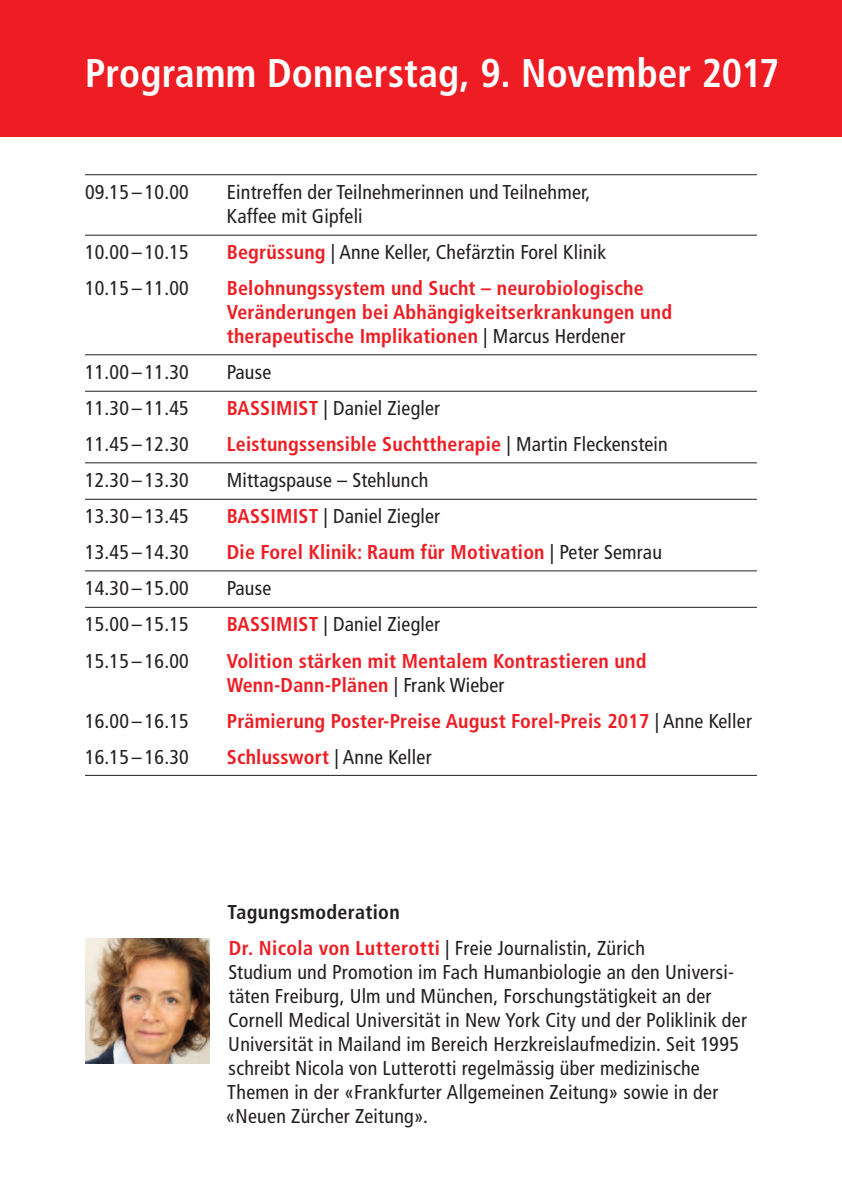
<style>
.page{position:relative;width:842px;height:1191px;background:#fff}
.page>*{position:absolute;margin:0;border:0;box-sizing:border-box;transform-origin:0 0}
.t1{font:700 condensed 40px "Frutiger";letter-spacing:.005em;color:#fff}
.t2{font:condensed 20px/24px "Frutiger";letter-spacing:.01em;color:#231f20}
.t3{font:700 condensed 20px/24px "Frutiger";letter-spacing:.01em;color:#ee1d23}
.s1{font-weight:700;color:#ee1d23}
.s2{font-weight:400;color:#231f20}
.s3{font-weight:700}
</style>
<div class="page">
<div style="left:0;top:0;width:842px;height:136px;background:#ee1d23"></div>
<hr style="left:85px;top:174px;width:672px;height:1px;background:#231f20">
<hr style="left:85px;top:235px;width:672px;height:1px;background:#231f20">
<hr style="left:85px;top:354px;width:672px;height:1px;background:#231f20">
<hr style="left:85px;top:391px;width:672px;height:1px;background:#231f20">
<hr style="left:85px;top:462px;width:672px;height:1px;background:#231f20">
<hr style="left:85px;top:499px;width:672px;height:1px;background:#231f20">
<hr style="left:85px;top:570px;width:672px;height:1px;background:#231f20">
<hr style="left:85px;top:607px;width:672px;height:1px;background:#231f20">
<hr style="left:85px;top:775px;width:672px;height:1px;background:#231f20">
<img style="left:85px;top:938px;width:125px;height:125px">
<h1 class="t1" style="left:85px;top:49px;width:696px">Programm Donnerstag, 9. November 2017</h1>
<p class="t2" style="left:85px;top:180px;width:105px">09.15 – 10.00</p>
<p class="t2" style="left:227px;top:180px;width:365px">Eintreffen der Teilnehmerinnen und Teilnehmer,<br>Kaffee mit Gipfeli</p>
<p class="t2" style="left:85px;top:240px;width:105px">10.00 – 10.15</p>
<p class="t2" style="left:227px;top:240px;width:381px"><span class="s1">Begrüssung</span> | Anne Keller, Chefärztin Forel Klinik</p>
<p class="t2" style="left:85px;top:276px;width:105px">10.15 – 11.00</p>
<p class="t3" style="left:227px;top:276px;width:447px">Belohnungssystem und Sucht – neurobiologische<br>Veränderungen bei Abhängigkeitserkrankungen und therapeutische Implikationen <span class="s2">| Marcus Herdener</span></p>
<p class="t2" style="left:85px;top:360px;width:105px">11.00 – 11.30</p>
<p class="t2" style="left:227px;top:360px;width:46px">Pause</p>
<p class="t2" style="left:85px;top:396px;width:105px">11.30 – 11.45</p>
<p class="t2" style="left:227px;top:396px;width:215px"><span class="s1">BASSIMIST</span> | Daniel Ziegler</p>
<p class="t2" style="left:85px;top:432px;width:105px">11.45 – 12.30</p>
<p class="t3" style="left:227px;top:432px;width:442px">Leistungssensible Suchttherapie <span class="s2">| Martin Fleckenstein</span></p>
<p class="t2" style="left:85px;top:468px;width:105px">12.30 – 13.30</p>
<p class="t2" style="left:227px;top:468px;width:203px">Mittagspause – Stehlunch</p>
<p class="t2" style="left:85px;top:504px;width:105px">13.30 – 13.45</p>
<p class="t2" style="left:227px;top:504px;width:215px"><span class="s1">BASSIMIST</span> | Daniel Ziegler</p>
<p class="t2" style="left:85px;top:540px;width:105px">13.45 – 14.30</p>
<p class="t3" style="left:227px;top:540px;width:437px">Die Forel Klinik: Raum für Motivation <span class="s2">| Peter Semrau</span></p>
<p class="t2" style="left:85px;top:576px;width:105px">14.30 – 15.00</p>
<p class="t2" style="left:227px;top:576px;width:46px">Pause</p>
<p class="t2" style="left:85px;top:612px;width:105px">15.00 – 15.15</p>
<p class="t2" style="left:227px;top:612px;width:215px"><span class="s1">BASSIMIST</span> | Daniel Ziegler</p>
<p class="t2" style="left:85px;top:648px;width:105px">15.15 – 16.00</p>
<p class="t3" style="left:227px;top:648px;width:421px">Volition stärken mit Mentalem Kontrastieren und<br>Wenn-Dann-Plänen <span class="s2">| Frank Wieber</span></p>
<p class="t2" style="left:85px;top:708px;width:105px">16.00 – 16.15</p>
<p class="t3" style="left:227px;top:708px;width:527px">Prämierung Poster-Preise August Forel-Preis 2017 <span class="s2">| Anne Keller</span></p>
<p class="t2" style="left:85px;top:744px;width:105px">16.15 – 16.30</p>
<p class="t3" style="left:227px;top:744px;width:206px">Schlusswort <span class="s2">| Anne Keller</span></p>
<p class="t2" style="left:227px;top:894px;width:419px;line-height:36px"><span class="s3">Tagungsmoderation<br></span><span class="s1">Dr. Nicola von Lutterotti</span> | Freie Journalistin, Zürich</p>
<p class="t2" style="left:226px;top:960px;width:523px">Studium und Promotion im Fach Humanbiologie an den Universi&shy;täten Freiburg, Ulm und München, Forschungstätigkeit an der Cornell Medical Universität in New York City und der Poliklinik der Universität in Mailand im Bereich Herzkreislaufmedizin. Seit 1995 schreibt Nicola von Lutterotti regelmässig über medizinische Themen in der «Frankfurter Allgemeinen Zeitung» sowie in der «Neuen Zürcher Zeitung».</p>
</div>
